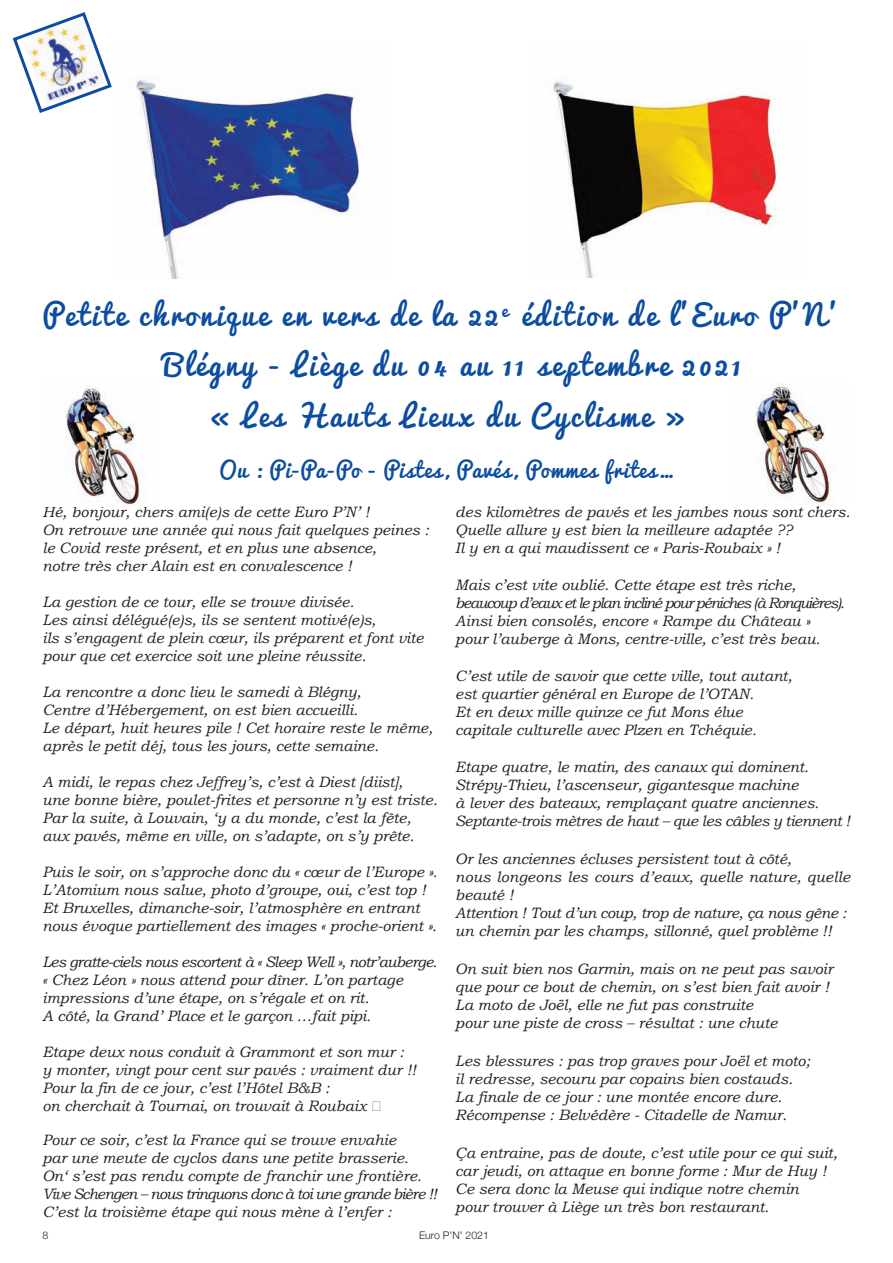
<style>
.page{position:relative;width:893px;height:1263px;background:#fff}
.page>*{position:absolute;margin:0;border:0;box-sizing:border-box;transform-origin:0 0}
.t1{font:28.5px "Pacifico";letter-spacing:.1em;color:#0d4da1}
.t2{font:21px "Pacifico";letter-spacing:.05em;color:#0d4da1}
.t3{font:italic 15px/18px "Bookman Old Style";color:#231f20}
.t4{font:300 10.5px "Helvetica Neue";color:#231f20}
</style>
<div class="page">
<svg style="left:12px;top:12px;width:100px;height:101px"></svg>
<img style="left:134px;top:79px;width:225px;height:200px">
<img style="left:550px;top:80px;width:226px;height:197px">
<img style="left:65px;top:387px;width:78px;height:119px">
<img style="left:755px;top:386px;width:76px;height:118px">
<h1 class="t1" style="left:43px;top:300px;width:796px">Petite chronique en vers de la 22<sup>e</sup> édition de l’Euro P’N’</h1>
<h1 class="t1" style="left:163px;top:349px;width:579px">Blégny - Liège du 04 au 11 septembre 2021</h1>
<h1 class="t1" style="left:209px;top:400px;width:477px">« Les Hauts Lieux du Cyclisme »</h1>
<h2 class="t2" style="left:219px;top:458px;width:456px">Ou : Pi-Pa-Po - Pistes, Pavés, Pommes frites…</h2>
<p class="t3" style="left:43px;top:503px;width:388px">Hé, bonjour, chers ami(e)s de cette Euro P’N’ !<br>On retrouve une année qui nous fait quelques peines : le Covid reste présent, et en plus une absence,<br>notre très cher Alain est en convalescence !</p>
<p class="t3" style="left:43px;top:593px;width:383px">La gestion de ce tour, elle se trouve divisée.<br>Les ainsi délégué(e)s, ils se sentent motivé(e)s,<br>ils s’engagent de plein cœur, ils préparent et font vite pour que cet exercice soit une pleine réussite.</p>
<p class="t3" style="left:43px;top:683px;width:392px">La rencontre a donc lieu le samedi à Blégny,<br>Centre d’Hébergement, on est bien accueilli.<br>Le départ, huit heures pile ! Cet horaire reste le même, après le petit déj, tous les jours, cette semaine.</p>
<p class="t3" style="left:43px;top:773px;width:396px">A midi, le repas chez Jeffrey’s, c’est à Diest [diist],<br>une bonne bière, poulet-frites et personne n’y est triste.<br>Par la suite, à Louvain, ‘y a du monde, c’est la fête, aux pavés, même en ville, on s’adapte, on s’y prête.</p>
<p class="t3" style="left:43px;top:863px;width:396px">Puis le soir, on s’approche donc du « cœur de l’Europe ».<br>L’Atomium nous salue, photo d’groupe, oui, c’est top !<br>Et Bruxelles, dimanche-soir, l’atmosphère en entrant nous évoque partiellement des images « proche-orient ».</p>
<p class="t3" style="left:42px;top:953px;width:396px">Les gratte-ciels nous escortent à « Sleep Well », notr’auberge. « Chez Léon » nous attend pour dîner. L’on partage impressions d’une étape, on s’régale et on rit.<br>A côté, la Grand’ Place et le garçon …fait pipi.</p>
<p class="t3" style="left:42px;top:1043px;width:375px">Etape deux nous conduit à Grammont et son mur : y monter, vingt pour cent sur pavés : vraiment dur !!<br>Pour la fin de ce jour, c’est l’Hôtel B&amp;B :<br>on cherchait à Tournai, on trouvait à Roubaix</p>
<p class="t3" style="left:42px;top:1131px;width:396px">Pour ce soir, c’est la France qui se trouve envahie<br>par une meute de cyclos dans une petite brasserie.<br>On‘ s’est pas rendu compte de franchir une frontière.<br>Vive Schengen – nous trinquons donc à toi une grande bière !!<br>C’est la troisième étape qui nous mène à l’enfer :</p>
<p class="t3" style="left:455px;top:503px;width:396px">des kilomètres de pavés et les jambes nous sont chers.<br>Quelle allure y est bien la meilleure adaptée ??<br>Il y en a qui maudissent ce « Paris-Roubaix » !</p>
<p class="t3" style="left:455px;top:575px;width:391px">Mais c’est vite oublié. Cette étape est très riche, beaucoup d’eaux et le plan incliné pour péniches (à Ronquières).<br>Ainsi bien consolés, encore « Rampe du Château » pour l’auberge à Mons, centre-ville, c’est très beau.</p>
<p class="t3" style="left:455px;top:666px;width:338px">C’est utile de savoir que cette ville, tout autant, est quartier général en Europe de l’OTAN.<br>Et en deux mille quinze ce fut Mons élue capitale culturelle avec Plzen en Tchéquie.</p>
<p class="t3" style="left:455px;top:758px;width:396px">Etape quatre, le matin, des canaux qui dominent.<br>Strépy-Thieu, l’ascenseur, gigantesque machine<br>à lever des bateaux, remplaçant quatre anciennes.<br>Septante-trois mètres de haut – que les câbles y tiennent !</p>
<p class="t3" style="left:455px;top:850px;width:396px">Or les anciennes écluses persistent tout à côté,<br>nous longeons les cours d’eaux, quelle nature, quelle beauté !<br>Attention ! Tout d’un coup, trop de nature, ça nous gêne : un chemin par les champs, sillonné, quel problème !!</p>
<p class="t3" style="left:455px;top:960px;width:379px">On suit bien nos Garmin, mais on ne peut pas savoir que pour ce bout de chemin, on s’est bien fait avoir !<br>La moto de Joël, elle ne fut pas construite<br>pour une piste de cross – résultat : une chute</p>
<p class="t3" style="left:455px;top:1051px;width:356px">Les blessures : pas trop graves pour Joël et moto; il redresse, secouru par copains bien costauds.<br>La finale de ce jour : une montée encore dure.<br>Récompense : Belvédère - Citadelle de Namur.</p>
<p class="t3" style="left:455px;top:1143px;width:384px">Ça entraine, pas de doute, c’est utile pour ce qui suit, car jeudi, on attaque en bonne forme : Mur de Huy !<br>Ce sera donc la Meuse qui indique notre chemin<br>pour trouver à Liège un très bon restaurant.</p>
<p class="t4" style="left:43px;top:1229px;width:7px">8</p>
<p class="t4" style="left:419px;top:1229px;width:71px">Euro P'N' 2021</p>
</div>
